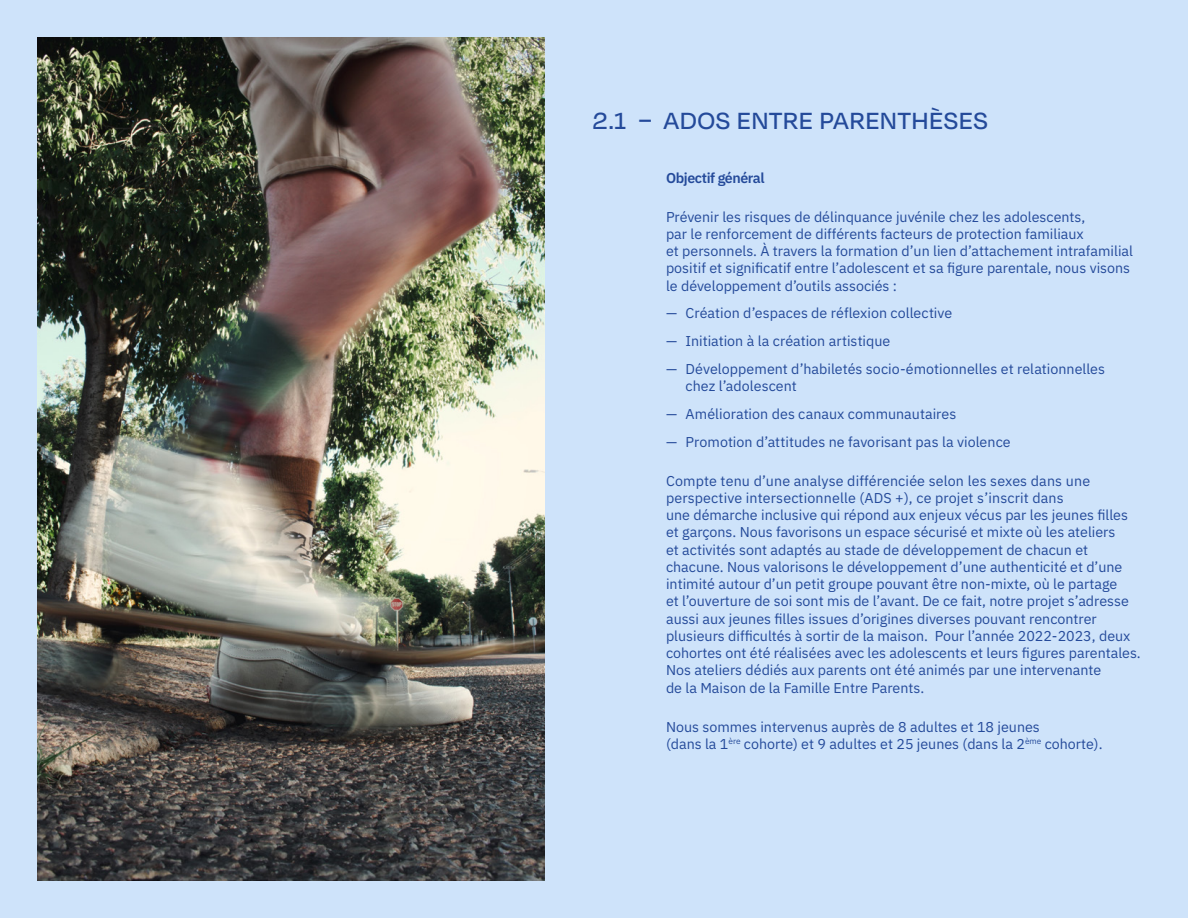
<style>
.page{position:relative;width:1188px;height:918px;background:#cee3fa}
.page>*{position:absolute;margin:0;border:0;box-sizing:border-box;transform-origin:0 0}
.t1{font:500 27px "Degular";letter-spacing:.01em;color:#244a9a}
.Texte_Courant{font:14.25px/17.2px "IBM Plex Sans";color:#244a9a}
.Sous-titres{font:600 14.25px "IBM Plex Sans";letter-spacing:-.03em;color:#244a9a}
</style>
<div class="page">
<img style="left:38px;top:38px;width:506px;height:842px">
<p class="t1" style="left:593px;top:104px;width:397px">2.1 – ADOS ENTRE PARENTHÈSES</p>
<p class="Sous-titres" style="left:666px;top:167px;width:100px">Objectif général</p>
<p class="Texte_Courant" style="left:666px;top:207px;width:469px">Prévenir les risques de délinquance juvénile chez les adolescents,<br>par le renforcement de différents facteurs de protection familiaux<br>et personnels. À travers la formation d’un lien d’attachement intrafamilial positif et significatif entre l’adolescent et sa figure parentale, nous visons le développement d’outils associés :</p>
<p class="Texte_Courant" style="left:666px;top:304px;width:288px">— Création d’espaces de réflexion collective</p>
<p class="Texte_Courant" style="left:666px;top:331px;width:226px">— Initiation à la création artistique</p>
<p class="Texte_Courant" style="left:686px;top:359px;width:421px;text-indent:-20px">— Développement d’habiletés socio-émotionnelles et relationnelles chez l’adolescent</p>
<p class="Texte_Courant" style="left:666px;top:404px;width:292px">— Amélioration des canaux communautaires</p>
<p class="Texte_Courant" style="left:666px;top:432px;width:346px">— Promotion d’attitudes ne favorisant pas la violence</p>
<p class="Texte_Courant" style="left:666px;top:471px;width:476px">Compte tenu d’une analyse différenciée selon les sexes dans une perspective intersectionnelle (ADS +), ce projet s’inscrit dans<br>une démarche inclusive qui répond aux enjeux vécus par les jeunes filles et garçons. Nous favorisons un espace sécurisé et mixte où les ateliers<br>et activités sont adaptés au stade de développement de chacun et chacune. Nous valorisons le développement d’une authenticité et d’une intimité autour d’un petit groupe pouvant être non-mixte, où le partage<br>et l’ouverture de soi sont mis de l’avant. De ce fait, notre projet s’adresse aussi aux jeunes filles issues d’origines diverses pouvant rencontrer plusieurs difficultés à sortir de la maison. Pour l’année 2022-2023, deux cohortes ont été réalisées avec les adolescents et leurs figures parentales.<br>Nos ateliers dédiés aux parents ont été animés par une intervenante<br>de la Maison de la Famille Entre Parents.</p>
<p class="Texte_Courant" style="left:666px;top:717px;width:438px">Nous sommes intervenus auprès de 8 adultes et 18 jeunes<br>(dans la 1<sup>ère</sup> cohorte) et 9 adultes et 25 jeunes (dans la 2<sup>ème</sup> cohorte).</p>
</div>
